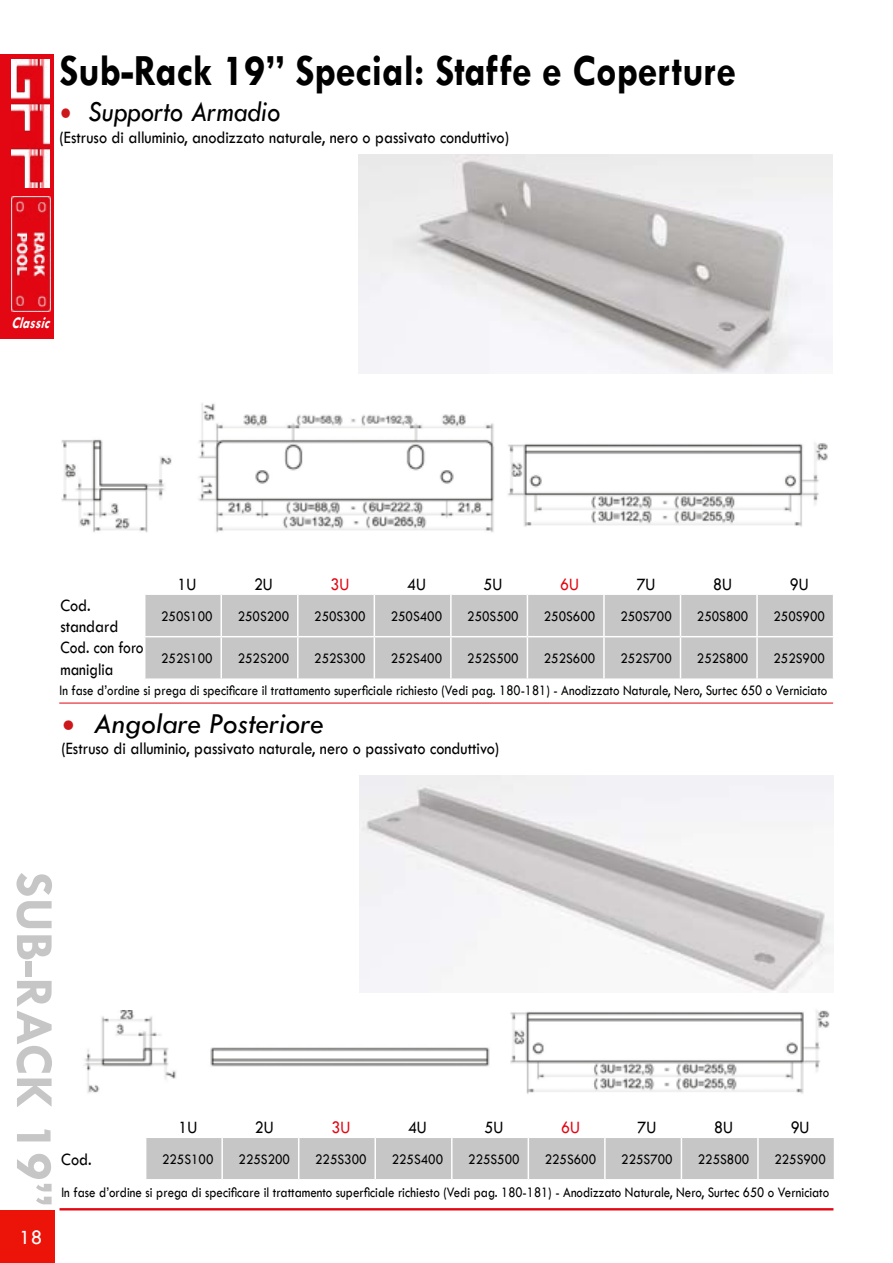
<style>
.page{position:relative;width:893px;height:1263px;background:#fff}
.page>*{position:absolute;margin:0;border:0;box-sizing:border-box;transform-origin:0 0}
.t1{font:700 54px "Tw Cen";color:#c6c6c6}
.t2{font:700 45px "Tw Cen";color:#000;scale:.89 1}
.t3{font:italic 30px "Tw Cen";color:#000}
.t4{font:italic 30px "Tw Cen";color:#000;scale:.9 1}
.t5{font:21px "Tw Cen";color:#fff}
.t6{font:18px/21.6px "Tw Cen";color:#000;scale:.9 1}
.t7{font:18px/21.6px "Tw Cen";color:#000;scale:.86 1}
.t8{font:18px "Tw Cen";color:#e30613;scale:.9 1}
.t9{font:italic 700 16.5px "Tw Cen";color:#fff;scale:.8 1}
.t10{font:15px "Tw Cen";color:#000;scale:.86 1}
.t11{font:15px "Tw Cen";color:#000;scale:.9 1}
.s1{font-family:"Minion Pro";font-style:normal;font-size:36px;color:#cd171a}
</style>
<div class="page">
<div style="left:0;top:1210px;width:54px;height:53px;background:#ec1409"></div>
<hr style="left:60px;top:1209px;width:773px;height:1px;background:#e30613">
<div style="left:0;top:54px;width:53px;height:285px;background:#e30613"></div>
<img style="left:11px;top:60px;width:39px;height:128px">
<img style="left:11px;top:197px;width:40px;height:115px">
<hr style="left:59px;top:703px;width:774px;height:1px;background:#e30613">
<hr style="left:60px;top:1208px;width:773px;height:1px;background:#e30613">
<img style="left:359px;top:155px;width:474px;height:219px">
<img style="left:84px;top:1011px;width:427px;height:82px">
<img style="left:61px;top:403px;width:433px;height:130px">
<img style="left:508px;top:443px;width:320px;height:84px">
<img style="left:359px;top:775px;width:474px;height:217px">
<div style="left:145px;top:595px;width:688px;height:83px;background:#c6c6c6"></div>
<hr style="left:220px;top:595px;width:2px;height:41px;background:#fff">
<hr style="left:297px;top:595px;width:2px;height:41px;background:#fff">
<hr style="left:374px;top:595px;width:1px;height:41px;background:#fff">
<hr style="left:450px;top:595px;width:2px;height:41px;background:#fff">
<hr style="left:527px;top:595px;width:1px;height:41px;background:#fff">
<hr style="left:603px;top:595px;width:2px;height:41px;background:#fff">
<hr style="left:680px;top:595px;width:1px;height:41px;background:#fff">
<hr style="left:756px;top:595px;width:2px;height:41px;background:#fff">
<hr style="left:220px;top:637px;width:2px;height:41px;background:#fff">
<hr style="left:297px;top:637px;width:2px;height:41px;background:#fff">
<hr style="left:374px;top:637px;width:1px;height:41px;background:#fff">
<hr style="left:450px;top:637px;width:2px;height:41px;background:#fff">
<hr style="left:527px;top:637px;width:1px;height:41px;background:#fff">
<hr style="left:603px;top:637px;width:2px;height:41px;background:#fff">
<hr style="left:680px;top:637px;width:1px;height:41px;background:#fff">
<hr style="left:756px;top:637px;width:2px;height:41px;background:#fff">
<hr style="left:145px;top:636px;width:76px;height:1px;background:#fff">
<hr style="left:221px;top:636px;width:77px;height:1px;background:#fff">
<hr style="left:298px;top:636px;width:76px;height:1px;background:#fff">
<hr style="left:374px;top:636px;width:77px;height:1px;background:#fff">
<hr style="left:451px;top:636px;width:76px;height:1px;background:#fff">
<hr style="left:527px;top:636px;width:77px;height:1px;background:#fff">
<hr style="left:604px;top:636px;width:76px;height:1px;background:#fff">
<hr style="left:680px;top:636px;width:77px;height:1px;background:#fff">
<hr style="left:757px;top:636px;width:77px;height:1px;background:#fff">
<div style="left:146px;top:1138px;width:688px;height:41px;background:#c6c6c6"></div>
<hr style="left:221px;top:1138px;width:2px;height:41px;background:#fff">
<hr style="left:298px;top:1138px;width:1px;height:41px;background:#fff">
<hr style="left:374px;top:1138px;width:2px;height:41px;background:#fff">
<hr style="left:451px;top:1138px;width:2px;height:41px;background:#fff">
<hr style="left:528px;top:1138px;width:1px;height:41px;background:#fff">
<hr style="left:604px;top:1138px;width:2px;height:41px;background:#fff">
<hr style="left:681px;top:1138px;width:1px;height:41px;background:#fff">
<hr style="left:757px;top:1138px;width:2px;height:41px;background:#fff">
<img style="left:511px;top:1010px;width:319px;height:84px">
<h2 class="t2" style="left:60px;top:44px;width:762px">Sub-Rack 19” Special: Staffe e Coperture</h2>
<h3 class="t4" style="left:60px;top:94px;width:247px"><span class="s1">•</span> Supporto Armadio</h3>
<p class="t6" style="left:60px;top:126px;width:501px">(Estruso di alluminio, anodizzato naturale, nero o passivato conduttivo)</p>
<p class="t9" style="left:11px;top:313px;width:56px">Classic</p>
<p class="t6" style="left:177px;top:573px;width:22px">1U</p>
<p class="t6" style="left:254px;top:573px;width:22px">2U</p>
<p class="t8" style="left:331px;top:573px;width:22px">3U</p>
<p class="t6" style="left:407px;top:573px;width:22px">4U</p>
<p class="t6" style="left:484px;top:573px;width:22px">5U</p>
<p class="t8" style="left:560px;top:573px;width:22px">6U</p>
<p class="t6" style="left:637px;top:573px;width:22px">7U</p>
<p class="t6" style="left:713px;top:573px;width:22px">8U</p>
<p class="t6" style="left:790px;top:573px;width:22px">9U</p>
<p class="t6" style="left:60px;top:594px;width:66px">Cod. standard</p>
<p class="t11" style="left:161px;top:607px;width:59px">250S100</p>
<p class="t11" style="left:238px;top:607px;width:59px">250S200</p>
<p class="t11" style="left:314px;top:607px;width:59px">250S300</p>
<p class="t11" style="left:391px;top:607px;width:59px">250S400</p>
<p class="t11" style="left:467px;top:607px;width:59px">250S500</p>
<p class="t11" style="left:544px;top:607px;width:59px">250S600</p>
<p class="t11" style="left:620px;top:607px;width:59px">250S700</p>
<p class="t11" style="left:697px;top:607px;width:59px">250S800</p>
<p class="t11" style="left:773px;top:607px;width:59px">250S900</p>
<p class="t7" style="left:60px;top:637px;width:98px">Cod. con foro maniglia</p>
<p class="t11" style="left:161px;top:649px;width:59px">252S100</p>
<p class="t11" style="left:238px;top:649px;width:59px">252S200</p>
<p class="t11" style="left:314px;top:649px;width:59px">252S300</p>
<p class="t11" style="left:391px;top:649px;width:59px">252S400</p>
<p class="t11" style="left:467px;top:649px;width:59px">252S500</p>
<p class="t11" style="left:544px;top:649px;width:59px">252S600</p>
<p class="t11" style="left:620px;top:649px;width:59px">252S700</p>
<p class="t11" style="left:697px;top:649px;width:59px">252S800</p>
<p class="t11" style="left:773px;top:649px;width:59px">252S900</p>
<p class="t10" style="left:60px;top:681px;width:894px">In fase d’ordine si prega di specificare il trattamento superficiale richiesto (Vedi pag. 180-181) - Anodizzato Naturale, Nero, Surtec 650 o Verniciato</p>
<h3 class="t3" style="left:62px;top:705px;width:264px"><span class="s1">•</span> Angolare Posteriore</h3>
<p class="t6" style="left:62px;top:738px;width:488px">(Estruso di alluminio, passivato naturale, nero o passivato conduttivo)</p>
<h1 class="t1" style="left:66px;top:872px;width:336px;rotate:90deg">SUB-RACK 19”</h1>
<h3 class="t5" style="left:19px;top:1225px;width:25px">18</h3>
<p class="t6" style="left:178px;top:1116px;width:22px">1U</p>
<p class="t6" style="left:255px;top:1116px;width:22px">2U</p>
<p class="t8" style="left:331px;top:1116px;width:22px">3U</p>
<p class="t6" style="left:408px;top:1116px;width:22px">4U</p>
<p class="t6" style="left:485px;top:1116px;width:22px">5U</p>
<p class="t8" style="left:561px;top:1116px;width:22px">6U</p>
<p class="t6" style="left:638px;top:1116px;width:22px">7U</p>
<p class="t6" style="left:714px;top:1116px;width:22px">8U</p>
<p class="t6" style="left:791px;top:1116px;width:22px">9U</p>
<p class="t6" style="left:61px;top:1148px;width:35px">Cod.</p>
<p class="t11" style="left:162px;top:1150px;width:59px">225S100</p>
<p class="t11" style="left:239px;top:1150px;width:59px">225S200</p>
<p class="t11" style="left:315px;top:1150px;width:59px">225S300</p>
<p class="t11" style="left:392px;top:1150px;width:59px">225S400</p>
<p class="t11" style="left:468px;top:1150px;width:59px">225S500</p>
<p class="t11" style="left:545px;top:1150px;width:59px">225S600</p>
<p class="t11" style="left:621px;top:1150px;width:59px">225S700</p>
<p class="t11" style="left:698px;top:1150px;width:59px">225S800</p>
<p class="t11" style="left:774px;top:1150px;width:59px">225S900</p>
<p class="t10" style="left:62px;top:1183px;width:894px">In fase d’ordine si prega di specificare il trattamento superficiale richiesto (Vedi pag. 180-181) - Anodizzato Naturale, Nero, Surtec 650 o Verniciato</p>
</div>
